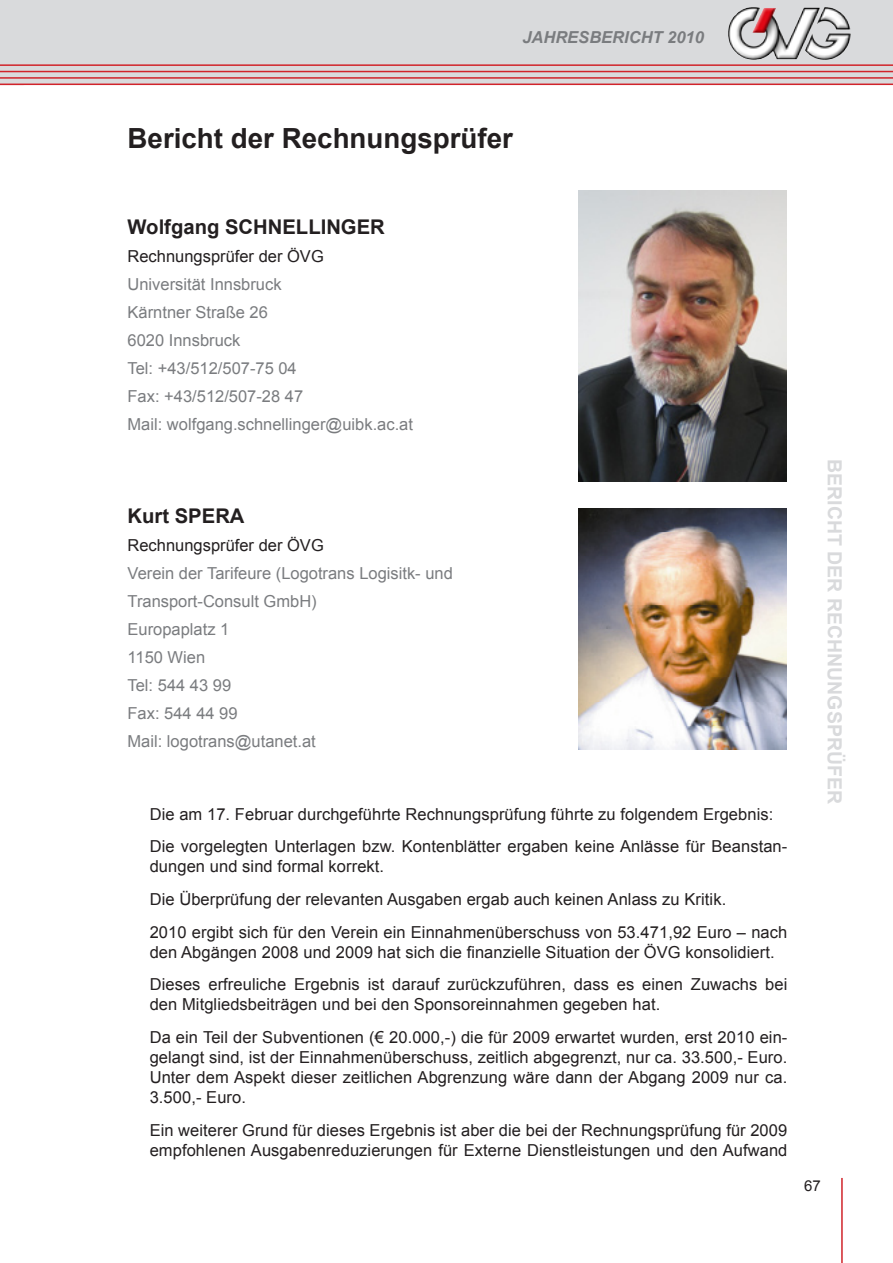
<style>
.page{position:relative;width:893px;height:1263px;background:#fff}
.page>*{position:absolute;margin:0;border:0;box-sizing:border-box;transform-origin:0 0}
.t1{font:700 27.75px "Arial";color:#231f20}
.t2{font:700 20.25px "Arial";color:#231f20}
.t3{font:700 19.5px "Arial";color:#d9dadc}
.t4{font:16.5px/32.7px "Arial";letter-spacing:.005em;color:#231f20}
.t5{font:16.5px/28px "Arial";color:#7a7c7f}
.t6{font:italic 700 16.5px "Arial";color:#7a7c7f}
.t7{font:15px "Arial";color:#231f20}
</style>
<div class="page">
<svg style="left:0;top:0;width:893px;height:84px;background:#d6d5d7"></svg>
<img style="left:742px;top:7px;width:24px;height:39px">
<hr style="left:841px;top:1178px;width:2px;height:85px;background:#d1232a">
<hr style="left:0;top:64px;width:893px;height:2px;background:#d1232a">
<hr style="left:0;top:71px;width:893px;height:1px;background:#d1232a">
<hr style="left:0;top:77px;width:893px;height:2px;background:#d1232a">
<hr style="left:0;top:84px;width:893px;height:1px;background:#d1232a">
<img style="left:578px;top:508px;width:209px;height:242px">
<img style="left:578px;top:190px;width:209px;height:291px">
<p class="t6" style="left:522px;top:26px;width:183px">JAHRESBERICHT 2010</p>
<h1 class="t1" style="left:128px;top:120px;width:387px">Bericht der Rechnungsprüfer</h1>
<p class="t2" style="left:128px;top:214px;width:259px">Wolfgang SCHNELLINGER</p>
<p class="t4" style="left:128px;top:240px;width:198px">Rechnungsprüfer der ÖVG</p>
<p class="t5" style="left:128px;top:271px;width:287px">Universität Innsbruck<br>Kärntner Straße 26<br>6020 Innsbruck<br>Tel: +43/51 2/507-75 04<br>Fax: +43/51 2/507-28 47<br>Mail: wolfgang.schnellinger@uibk.ac.at</p>
<p class="t2" style="left:128px;top:502px;width:119px">Kurt SPERA</p>
<p class="t4" style="left:128px;top:529px;width:198px">Rechnungsprüfer der ÖVG</p>
<p class="t5" style="left:128px;top:559px;width:327px">Verein der Tarifeure (Logotrans Logisitk- und<br>Transport-Consult GmbH)<br>Europaplatz 1<br>11 50 Wien<br>Tel: 544 43 99<br>Fax: 544 44 99<br>Mail: logotrans@utanet.at</p>
<p class="t4" style="left:150px;top:797px;width:639px">Die am 1 7. Februar durchgeführte Rechnungsprüfung führte zu folgendem Ergebnis:<br>Die vorgelegten Unterlagen bzw. Kontenblätter ergaben keine Anlässe für Beanstan-</p>
<p class="t4" style="left:150px;top:850px;width:639px">dungen und sind formal korrekt.<br>Die Überprüfung der relevanten Ausgaben ergab auch keinen Anlass zu Kritik.<br>2010 ergibt sich für den Verein ein Einnahmenüberschuss von 53.471,92 Euro – nach</p>
<p class="t4" style="left:150px;top:936px;width:639px">den Abgängen 2008 und 2009 hat sich die finanzielle Situation der ÖVG konsolidiert.<br>Dieses erfreuliche Ergebnis ist darauf zurückzuführen, dass es einen Zuwachs bei</p>
<p class="t4" style="left:150px;top:988px;width:639px">den Mitgliedsbeiträgen und bei den Sponsoreinnahmen gegeben hat.<br>Da ein Teil der Subventionen (€ 20.000,-) die für 2009 erwartet wurden, erst 2010 ein-</p>
<p class="t4" style="left:150px;top:1047px;width:639px;line-height:20px;text-align:justify">gelangt sind, ist der Einnahmenüberschuss, zeitlich abgegrenzt, nur ca. 33.500,- Euro.<br>Unter dem Aspekt dieser zeitlichen Abgrenzung wäre dann der Abgang 2009 nur ca.<br>3.500,- Euro.</p>
<p class="t4" style="left:150px;top:1120px;width:639px;line-height:20.2px">Ein weiterer Grund für dieses Ergebnis ist aber die bei der Rechnungsprüfung für 2009 empfohlenen Ausgabenreduzierungen für Externe Dienstleistungen und den Aufwand</p>
<p class="t3" style="left:847px;top:459px;width:344px;rotate:90deg">Bericht der Rechnungsprüfer</p>
<p class="t7" style="left:804px;top:1176px;width:18px">67</p>
</div>
